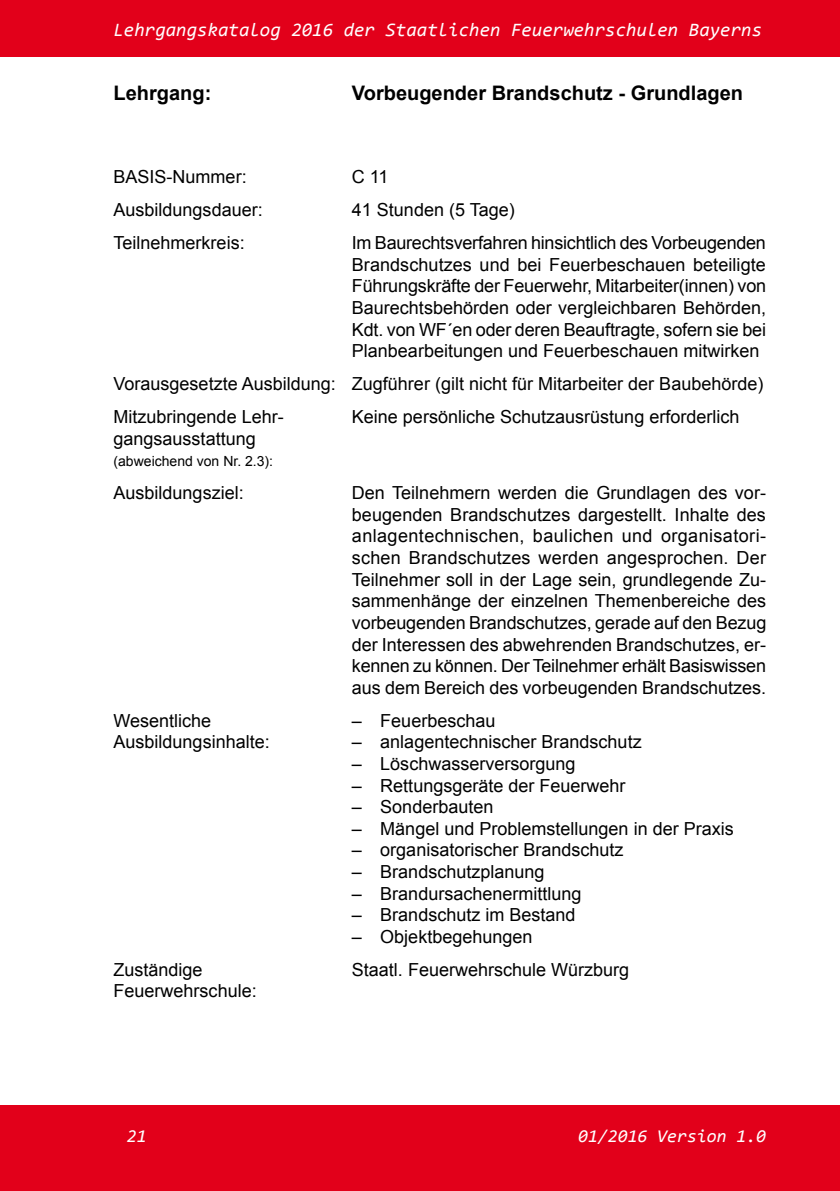
<style>
.page{position:relative;width:840px;height:1191px;background:#fff}
.page>*{position:absolute;margin:0;border:0;box-sizing:border-box;transform-origin:0 0}
.t1{font:700 20px "Arial";color:#000}
.t2{font:italic 19px "Consolas";color:#fff}
.t3{font:18px/21.6px "Arial";color:#000;text-align:justify}
.t4{font:italic 18px "Consolas";color:#fff}
.t5{font:14px "Arial";color:#000}
</style>
<div class="page">
<div style="left:0;top:1105px;width:839px;height:86px;background:#e2001a"></div>
<div style="left:0;top:0;width:839px;height:56px;background:#e2001a"></div>
<p class="t2" style="left:113px;top:17px;width:649px">Lehrgangskatalog 2016 der Staatlichen Feuerwehrschulen Bayerns</p>
<p class="t1" style="left:113px;top:79px;width:99px">Lehrgang:</p>
<p class="t1" style="left:352px;top:79px;width:392px">Vorbeugender Brandschutz - Grundlagen</p>
<p class="t3" style="left:113px;top:166px;width:135px">BASIS-Nummer:</p>
<p class="t3" style="left:351px;top:166px;width:38px">C 11</p>
<p class="t3" style="left:113px;top:199px;width:151px">Ausbildungsdauer:</p>
<p class="t3" style="left:351px;top:199px;width:164px">41 Stunden (5 Tage)</p>
<p class="t3" style="left:113px;top:232px;width:133px">Teilnehmerkreis:</p>
<p class="t3" style="left:351px;top:232px;width:415px">Im Baurechtsverfahren hinsichtlich des Vorbeugenden Brandschutzes und bei Feuerbeschauen beteiligte Führungskräfte der Feuerwehr, Mitarbeiter(innen) von Baurechtsbehörden oder vergleichbaren Behörden, Kdt. von WF´en oder deren Beauftragte, sofern sie bei Planbearbeitungen und Feuerbeschauen mitwirken</p>
<p class="t3" style="left:113px;top:367px;width:651px;line-height:33px">Vorausgesetzte Ausbildung: Zugführer (gilt nicht für Mitarbeiter der Baubehörde)<br>Mitzubringende Lehr-</p>
<p class="t3" style="left:351px;top:406px;width:389px">Keine persönliche Schutzausrüstung erforderlich</p>
<p class="t3" style="left:113px;top:428px;width:144px">gangsausstattung</p>
<p class="t5" style="left:113px;top:452px;width:161px">(abweichend von Nr. 2.3):</p>
<p class="t3" style="left:113px;top:482px;width:132px">Ausbildungsziel:</p>
<p class="t3" style="left:352px;top:482px;width:416px">Den Teilnehmern werden die Grundlagen des vor&shy;beugenden Brandschutzes dargestellt. Inhalte des anlagentechnischen, baulichen und organisatori&shy;schen Brandschutzes werden angesprochen. Der Teilnehmer soll in der Lage sein, grundlegende Zu&shy;sammenhänge der einzelnen Themenbereiche des vorbeugenden Brandschutzes, gerade auf den Bezug der Interessen des abwehrenden Brandschutzes, er&shy;kennen zu können. Der Teilnehmer erhält Basiswissen aus dem Bereich des vorbeugenden Brandschutzes.</p>
<p class="t3" style="left:113px;top:709px;width:99px">Wesentliche</p>
<p class="t3" style="left:352px;top:709px;width:145px">– Feuerbeschau</p>
<p class="t3" style="left:113px;top:731px;width:158px">Ausbildungsinhalte:</p>
<p class="t3" style="left:352px;top:731px;width:291px">– anlagentechnischer Brandschutz</p>
<p class="t3" style="left:352px;top:753px;width:225px">– Löschwasserversorgung</p>
<p class="t3" style="left:352px;top:774px;width:275px">– Rettungsgeräte der Feuerwehr</p>
<p class="t3" style="left:352px;top:796px;width:143px">– Sonderbauten</p>
<p class="t3" style="left:352px;top:817px;width:383px">– Mängel und Problemstellungen in der Praxis</p>
<p class="t3" style="left:352px;top:839px;width:273px">– organisatorischer Brandschutz</p>
<p class="t3" style="left:352px;top:861px;width:194px">– Brandschutzplanung</p>
<p class="t3" style="left:352px;top:882px;width:231px">– Brandursachenermittlung</p>
<p class="t3" style="left:352px;top:904px;width:225px">– Brandschutz im Bestand</p>
<p class="t3" style="left:352px;top:925px;width:182px">– Objektbegehungen</p>
<p class="t3" style="left:113px;top:958px;width:91px">Zuständige</p>
<p class="t3" style="left:352px;top:958px;width:279px">Staatl. Feuerwehrschule Würzburg</p>
<p class="t3" style="left:113px;top:980px;width:145px">Feuerwehrschule:</p>
<p class="t4" style="left:127px;top:1123px;width:21px">21</p>
<p class="t4" style="left:577px;top:1123px;width:189px">01/2016 Version 1.0</p>
</div>
